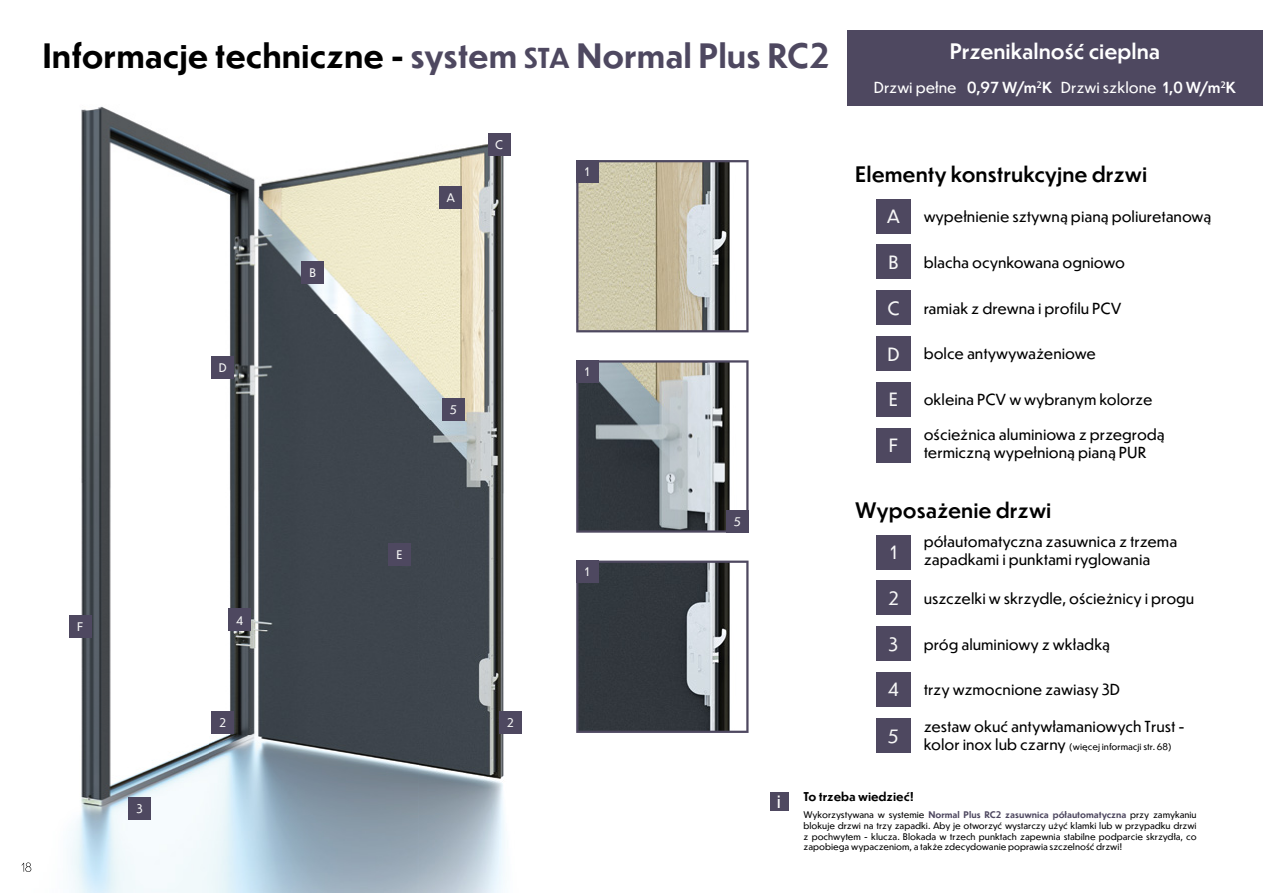
<style>
.page{position:relative;width:1263px;height:893px;background:#fff}
.page>*{position:absolute;margin:0;border:0;box-sizing:border-box;transform-origin:0 0}
.t1{font:700 33px "Dunbar Text";color:#000}
.t2{font:500 21px "Dunbar Text";color:#000}
.t3{font:500 21px "Dunbar Text";color:#fff}
.t4{font:18px "Dunbar Text";color:#f6f6f6}
.t5{font:18px "Dunbar Text";color:#fff}
.t6{font:15px/18px "Dunbar Text";color:#000}
.t7{font:15px "Dunbar Text";color:#fff}
.t8{font:700 12px "Dunbar Text";color:#000}
.t9{font:11.7px "Dunbar Text";color:#f6f6f6}
.t10{font:9px/10.8px "Dunbar Text";color:#000;text-align:justify}
.s1{color:#4e4860}
.s2{font-size:27px;color:#4e4860}
.s3{font-weight:500}
.s4{font-size:15px}
.s5{font-weight:700;color:#4e4860}
</style>
<div class="page">
<div style="left:847px;top:30px;width:416px;height:75px;background:#4e4860"></div>
<img style="left:21px;top:106px;width:501px;height:787px">
<svg style="left:22px;top:862px;width:9px;height:10px"></svg>
<div style="left:876px;top:428px;width:34px;height:34px;background:#4e4860"></div>
<div style="left:876px;top:199px;width:34px;height:34px;background:#4e4860"></div>
<div style="left:876px;top:245px;width:34px;height:34px;background:#4e4860"></div>
<div style="left:876px;top:291px;width:34px;height:34px;background:#4e4860"></div>
<div style="left:876px;top:337px;width:34px;height:34px;background:#4e4860"></div>
<div style="left:876px;top:382px;width:34px;height:34px;background:#4e4860"></div>
<div style="left:876px;top:581px;width:34px;height:34px;background:#4e4860"></div>
<div style="left:876px;top:627px;width:34px;height:34px;background:#4e4860"></div>
<div style="left:876px;top:672px;width:34px;height:34px;background:#4e4860"></div>
<div style="left:876px;top:718px;width:34px;height:34px;background:#4e4860"></div>
<div style="left:876px;top:535px;width:34px;height:34px;background:#4e4860"></div>
<div style="left:442px;top:398px;width:22px;height:22px;background:#4e4860"></div>
<div style="left:69px;top:616px;width:22px;height:22px;background:#4e4860"></div>
<div style="left:440px;top:186px;width:22px;height:22px;background:#4e4860"></div>
<div style="left:302px;top:261px;width:22px;height:22px;background:#4e4860"></div>
<div style="left:488px;top:133px;width:22px;height:22px;background:#4e4860"></div>
<div style="left:212px;top:356px;width:22px;height:23px;background:#4e4860"></div>
<div style="left:388px;top:544px;width:22px;height:22px;background:#4e4860"></div>
<div style="left:229px;top:609px;width:22px;height:22px;background:#4e4860"></div>
<div style="left:129px;top:797px;width:22px;height:22px;background:#4e4860"></div>
<div style="left:212px;top:712px;width:22px;height:22px;background:#4e4860"></div>
<div style="left:499px;top:712px;width:22px;height:22px;background:#4e4860"></div>
<svg style="left:576px;top:160px;width:172px;height:172px;background:#bbb7a6"></svg>
<div style="left:576px;top:160px;width:22px;height:22px;background:#4e4860"></div>
<svg style="left:576px;top:360px;width:172px;height:173px;background:#83888b"></svg>
<div style="left:726px;top:510px;width:22px;height:22px;background:#4e4860"></div>
<div style="left:576px;top:360px;width:22px;height:22px;background:#4e4860"></div>
<svg style="left:576px;top:561px;width:172px;height:172px;background:#575b60"></svg>
<div style="left:576px;top:561px;width:22px;height:22px;background:#4e4860"></div>
<div style="left:770px;top:792px;width:18px;height:18px;background:#4e4860"></div>
<h1 class="t1" style="left:43px;top:32px;width:789px">Informacje techniczne - <span class="s1">system</span> <span class="s2">STA</span> <span class="s1">Normal Plus RC2</span></h1>
<h2 class="t3" style="left:950px;top:36px;width:212px">Przenikalność cieplna</h2>
<p class="t7" style="left:874px;top:76px;width:364px">Drzwi pełne <span class="s3">0,97 W/m</span><sup>2</sup><span class="s3">K</span> Drzwi szklone <span class="s3">1,0 W/m</span><sup>2</sup><span class="s3">K</span></p>
<p class="t9" style="left:77px;top:618px;width:8px">F</p>
<p class="t9" style="left:137px;top:800px;width:8px">3</p>
<p class="t9" style="left:219px;top:359px;width:10px">D</p>
<p class="t9" style="left:310px;top:264px;width:8px">B</p>
<p class="t9" style="left:236px;top:612px;width:9px">4</p>
<p class="t9" style="left:446px;top:189px;width:10px">A</p>
<p class="t9" style="left:495px;top:136px;width:9px">C</p>
<p class="t9" style="left:450px;top:401px;width:9px">5</p>
<p class="t9" style="left:396px;top:546px;width:8px">E</p>
<p class="t9" style="left:219px;top:715px;width:9px">2</p>
<p class="t9" style="left:507px;top:715px;width:9px">2</p>
<p class="t9" style="left:585px;top:163px;width:6px">1</p>
<p class="t9" style="left:585px;top:363px;width:6px">1</p>
<p class="t9" style="left:585px;top:563px;width:6px">1</p>
<p class="t9" style="left:734px;top:513px;width:9px">5</p>
<p class="t5" style="left:777px;top:788px;width:6px">i</p>
<h2 class="t2" style="left:855px;top:159px;width:294px">Elementy konstrukcyjne drzwi</h2>
<p class="t4" style="left:887px;top:203px;width:15px">A</p>
<p class="t6" style="left:924px;top:207px;width:289px">wypełnienie sztywną pianą poliuretanową</p>
<p class="t4" style="left:888px;top:249px;width:12px">B</p>
<p class="t6" style="left:924px;top:253px;width:203px">blacha ocynkowana ogniowo</p>
<p class="t4" style="left:887px;top:295px;width:14px">C</p>
<p class="t6" style="left:924px;top:298px;width:199px">ramiak z drewna i profilu PCV</p>
<p class="t4" style="left:887px;top:341px;width:14px">D</p>
<p class="t4" style="left:889px;top:387px;width:11px">E</p>
<p class="t6" style="left:924px;top:425px;width:243px">ościeżnica aluminiowa z przegrodą termiczną wypełnioną pianą PUR</p>
<p class="t6" style="left:924px;top:344px;width:174px">bolce antywyważeniowe</p>
<p class="t6" style="left:924px;top:390px;width:230px">okleina PCV w wybranym kolorze</p>
<p class="t4" style="left:889px;top:432px;width:11px">F</p>
<h2 class="t2" style="left:855px;top:495px;width:198px">Wyposażenie drzwi</h2>
<p class="t6" style="left:924px;top:532px;width:255px">półautomatyczna zasuwnica z trzema zapadkami i punktami ryglowania</p>
<p class="t6" style="left:924px;top:589px;width:272px">uszczelki w skrzydle, ościeżnicy i progu</p>
<p class="t4" style="left:890px;top:539px;width:9px">1</p>
<p class="t4" style="left:888px;top:585px;width:12px">2</p>
<p class="t4" style="left:889px;top:631px;width:11px">3</p>
<p class="t4" style="left:887px;top:677px;width:13px">4</p>
<p class="t4" style="left:888px;top:723px;width:13px">5</p>
<p class="t6" style="left:924px;top:634px;width:188px">próg aluminiowy z wkładką</p>
<p class="t6" style="left:924px;top:680px;width:198px">trzy wzmocnione zawiasy 3D</p>
<p class="t6" style="left:924px;top:717px;width:262px">zestaw okuć antywłamaniowych Trust -</p>
<p class="t10" style="left:924px;top:741px;width:250px"><span class="s4">kolor inox lub czarny</span> (więcej informacji str. 68)</p>
<p class="t8" style="left:803px;top:788px;width:112px">To trzeba wiedzieć!</p>
<p class="t10" style="left:803px;top:809px;width:395px">Wykorzystywana w systemie <span class="s5">Normal Plus RC2 zasuwnica półautomatyczna</span> przy zamykaniu blokuje drzwi na trzy zapadki. Aby je otworzyć wystarczy użyć klamki lub w przypadku drzwi z pochwytem - klucza. Blokada w trzech punktach zapewnia stabilne podparcie skrzydła, co zapobiega wypaczeniom, a także zdecydowanie poprawia szczelność drzwi!</p>
</div>
